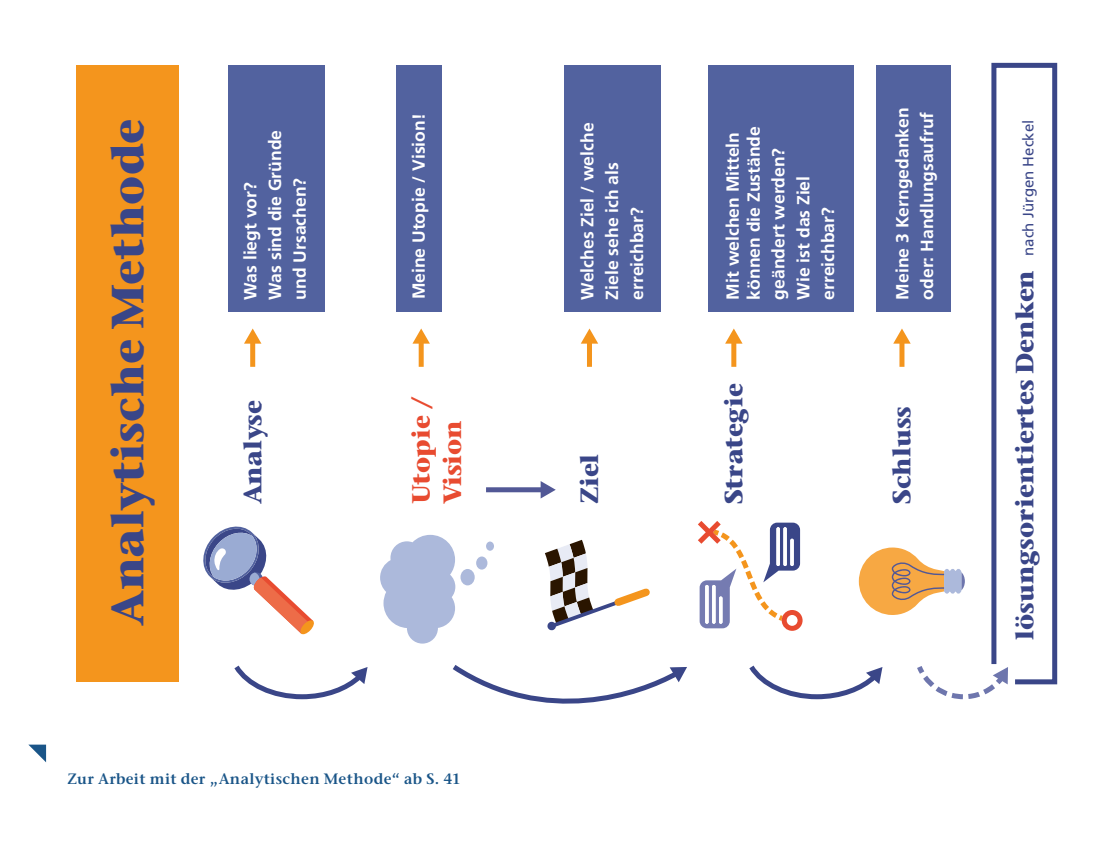
<style>
.page{position:relative;width:1099px;height:851px;background:#fff}
.page>*{position:absolute;margin:0;border:0;box-sizing:border-box;transform-origin:0 0}
.t1{font:700 45px "Stone Serif ITC Pro";color:#3a4688}
.t2{font:700 25px "Stone Serif ITC Pro";color:#3a4688}
.t3{font:700 25px/31.2px "Stone Serif ITC Pro";color:#e84b30}
.t4{font:700 17.5px/24.8px "Frutiger LT Pro";color:#fff}
.t5{font:600 15px "Stone Serif ITC Pro";letter-spacing:.025em;color:#1a5588}
.t6{font:15px "Frutiger LT Pro";color:#3a4688}
</style>
<div class="page">
<div style="left:228px;top:65px;width:96px;height:247px;background:#52629f"></div>
<div style="left:564px;top:65px;width:96px;height:247px;background:#52629f"></div>
<div style="left:876px;top:65px;width:75px;height:247px;background:#52629f"></div>
<div style="left:708px;top:65px;width:145px;height:247px;background:#52629f"></div>
<div style="left:396px;top:65px;width:46px;height:247px;background:#52629f"></div>
<div style="left:76px;top:65px;width:103px;height:616px;background:#f4951d"></div>
<svg style="left:991px;top:62px;width:67px;height:623px"></svg>
<div style="left:250px;top:341px;width:5px;height:26px;background:#f4951d"></div>
<svg style="left:244px;top:328px;width:17px;height:15px"></svg>
<div style="left:418px;top:341px;width:5px;height:26px;background:#f4951d"></div>
<svg style="left:413px;top:328px;width:17px;height:15px"></svg>
<div style="left:587px;top:341px;width:5px;height:26px;background:#f4951d"></div>
<svg style="left:581px;top:328px;width:17px;height:15px"></svg>
<div style="left:731px;top:341px;width:5px;height:26px;background:#f4951d"></div>
<svg style="left:725px;top:328px;width:17px;height:15px"></svg>
<div style="left:899px;top:341px;width:5px;height:26px;background:#f4951d"></div>
<svg style="left:893px;top:328px;width:17px;height:15px"></svg>
<svg style="left:203px;top:526px;width:111px;height:109px"></svg>
<svg style="left:380px;top:534px;width:75px;height:109px"></svg>
<div style="left:460px;top:569px;width:14px;height:16px;background:#acb9db;border-radius:50%"></div>
<div style="left:476px;top:556px;width:11px;height:13px;background:#acb9db;border-radius:50%"></div>
<div style="left:486px;top:541px;width:8px;height:9px;background:#acb9db;border-radius:50%"></div>
<svg style="left:698px;top:521px;width:104px;height:109px"></svg>
<hr style="left:776px;top:527px;width:3px;height:39px;background:#fff;border-radius:2px">
<hr style="left:783px;top:527px;width:3px;height:39px;background:#fff;border-radius:2px">
<hr style="left:790px;top:538px;width:3px;height:28px;background:#fff;border-radius:2px">
<svg style="left:234px;top:665px;width:133px;height:35px"></svg>
<svg style="left:453px;top:665px;width:234px;height:39px"></svg>
<svg style="left:749px;top:665px;width:133px;height:35px"></svg>
<svg style="left:917px;top:660px;width:91px;height:40px"></svg>
<svg style="left:545px;top:539px;width:105px;height:91px"></svg>
<div style="left:486px;top:487px;width:57px;height:5px;background:#525896"></div>
<svg style="left:540px;top:481px;width:15px;height:17px"></svg>
<svg style="left:858px;top:547px;width:106px;height:68px"></svg>
<svg style="left:28px;top:744px;width:18px;height:18px"></svg>
<h1 class="t1" style="left:99px;top:625px;width:508px;rotate:-90deg">Analytische Methode</h1>
<p class="t4" style="left:238px;top:299px;width:171px;rotate:-90deg">Was liegt vor?<br>Was sind die Gründe und Ursachen?</p>
<h2 class="t2" style="left:236px;top:504px;width:106px;rotate:-90deg">Analyse</h2>
<p class="t4" style="left:406px;top:299px;width:187px;rotate:-90deg">Meine Utopie / Vision!</p>
<p class="t4" style="left:575px;top:299px;width:178px;rotate:-90deg">Welches Ziel / welche<br>Ziele sehe ich als erreichbar?</p>
<p class="t4" style="left:722px;top:299px;width:175px;line-height:21px;rotate:-90deg">Mit welchen Mitteln können die Zustände</p>
<p class="t4" style="left:766px;top:299px;width:153px;rotate:-90deg">geändert werden?<br>Wie ist das Ziel erreichbar?</p>
<h2 class="t3" style="left:406px;top:504px;width:110px;rotate:-90deg">Utopie /<br>Vision</h2>
<h2 class="t2" style="left:573px;top:504px;width:52px;rotate:-90deg">Ziel</h2>
<h2 class="t2" style="left:717px;top:504px;width:122px;rotate:-90deg">Strategie</h2>
<p class="t4" style="left:890px;top:299px;width:193px;rotate:-90deg">Meine 3 Kerngedanken oder: Handlungsaufruf</p>
<h2 class="t2" style="left:885px;top:504px;width:100px;rotate:-90deg">Schluss</h2>
<p class="t5" style="left:67px;top:769px;width:395px">Zur Arbeit mit der „Analytischen Methode“ ab S. 41</p>
<p class="t6" style="left:1019px;top:256px;width:137px;rotate:-90deg">nach Jürgen Heckel</p>
<h2 class="t2" style="left:1008px;top:639px;width:371px;rotate:-90deg">lösungsorientiertes Denken</h2>
</div>
